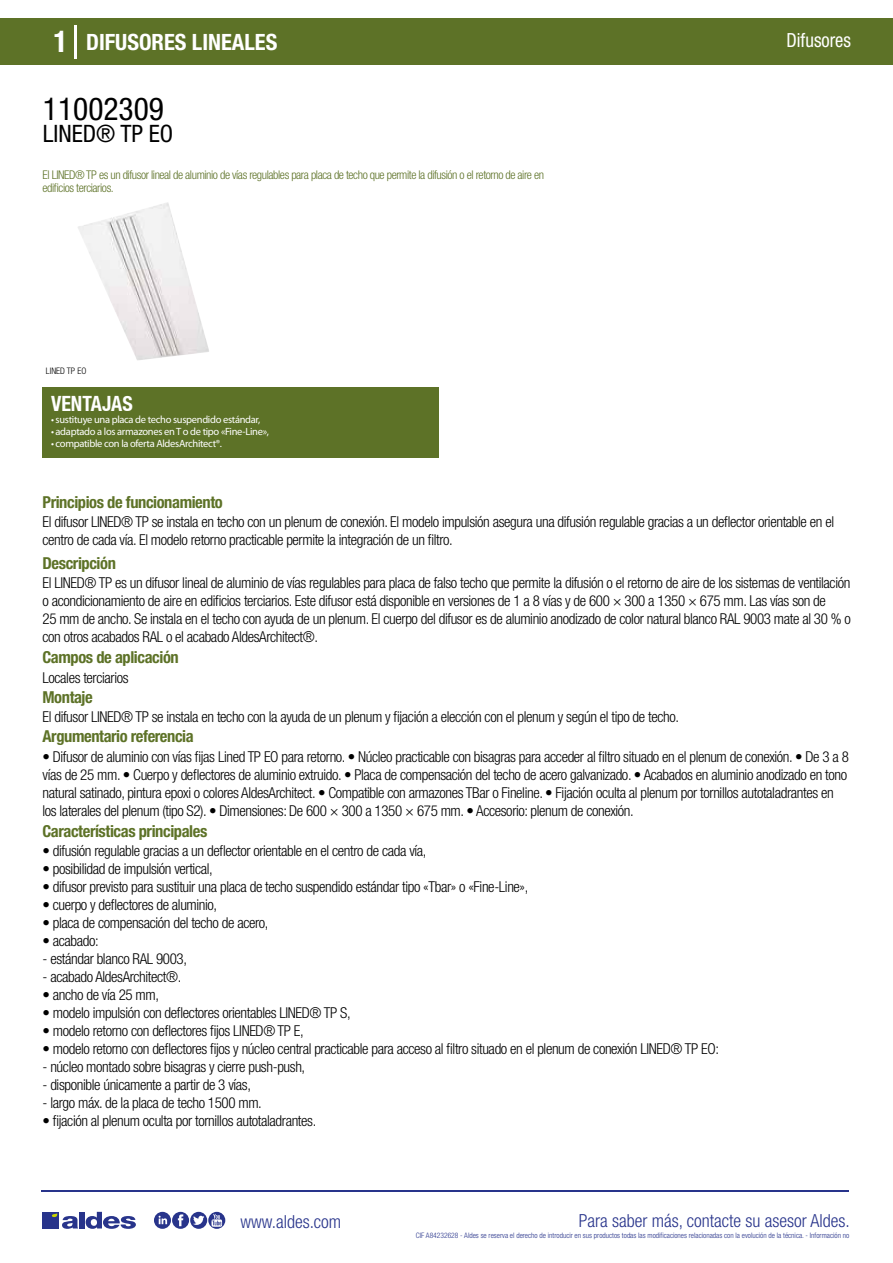
<style>
.page{position:relative;width:893px;height:1263px;background:#fff}
.page>*{position:absolute;margin:0;border:0;box-sizing:border-box;transform-origin:0 0}
.t1{font:condensed 31.5px "Helvetica Neue LT Std";color:#000}
.t2{font:condensed 24px "Helvetica Neue LT Std";color:#000}
.t3{font:700 condensed 22.5px "Helvetica Neue LT Std";color:#fff}
.t4{font:700 condensed 21px "Helvetica Neue";color:#fff;scale:.95 1}
.t5{font:condensed 19.5px "Helvetica Neue LT Std";color:#fff;scale:.95 1}
.t6{font:300 condensed 18px "Helvetica Neue";color:#28348b}
.t7{font:700 condensed 16.5px "Helvetica Neue LT Std";letter-spacing:-.025em;color:#5d7227}
.t8{font:300 condensed 15px/18px "Helvetica Neue LT Std";letter-spacing:-.025em;color:#000}
.t9{font:300 condensed 12px/13.5px "Helvetica Neue LT Std";letter-spacing:-.035em;color:#5d7227}
.t10{font:10.5px "Myriad Pro";letter-spacing:-.03em;color:#fff}
.t11{font:300 condensed 9px "Helvetica Neue";color:#000}
.t12{font:300 condensed 7.5px "Helvetica Neue";color:#28348b}
.s1{font-size:30px}
</style>
<div class="page">
<div style="left:0;top:18px;width:893px;height:46px;background:#5d7227"></div>
<div style="left:43px;top:387px;width:396px;height:70px;background:#5d7227"></div>
<hr style="left:74px;top:25px;width:2px;height:33px;background:#fff">
<svg style="left:78px;top:202px;width:131px;height:158px"></svg>
<hr style="left:41px;top:1190px;width:808px;height:1px;background:#28348b">
<svg style="left:154px;top:1212px;width:71px;height:17px"></svg>
<div style="left:42px;top:1212px;width:17px;height:16px;background:#28348b"></div>
<div style="left:79px;top:1212px;width:5px;height:16px;background:#28348b"></div>
<svg style="left:86px;top:1212px;width:50px;height:17px"></svg>
<svg style="left:52px;top:1213px;width:26px;height:16px"></svg>
<h3 class="t3" style="left:54px;top:28px;width:225px"><span class="s1">1</span> DIFUSORES LINEALES</h3>
<h3 class="t5" style="left:786px;top:29px;width:69px">Difusores</h3>
<h1 class="t1" style="left:43px;top:91px;width:122px">11002309</h1>
<h2 class="t2" style="left:43px;top:120px;width:132px">LINED® TP EO</h2>
<p class="t9" style="left:43px;top:167px;width:503px">El LINED® TP es un difusor lineal de aluminio de vías regulables para placa de techo que permite la difusión o el retorno de aire en edificios terciarios.</p>
<p class="t11" style="left:46px;top:365px;width:42px">LINED TP EO</p>
<p class="t11" style="left:46px;top:365px;width:55px">Difusor LINED TP</p>
<h3 class="t4" style="left:51px;top:391px;width:87px">VENTAJAS</h3>
<p class="t10" style="left:51px;top:413px;width:211px">• sustituye una placa de techo suspendido estándar,</p>
<p class="t10" style="left:51px;top:425px;width:219px">• adaptado a los armazones en T o de tipo «Fine-Line»,</p>
<p class="t10" style="left:51px;top:437px;width:173px">• compatible con la oferta AldesArchitect®.</p>
<p class="t7" style="left:43px;top:492px;width:182px">Principios de funcionamiento</p>
<p class="t8" style="left:43px;top:513px;width:793px">El difusor LINED® TP se instala en techo con un plenum de conexión. El modelo impulsión asegura una difusión regulable gracias a un deflector orientable en el centro de cada vía. El modelo retorno practicable permite la integración de un filtro.</p>
<p class="t8" style="left:43px;top:573px;width:810px">El LINED® TP es un difusor lineal de aluminio de vías regulables para placa de falso techo que permite la difusión o el retorno de aire de los sistemas de ventilación o acondicionamiento de aire en edificios terciarios. Este difusor está disponible en versiones de 1 a 8 vías y de 600 × 300 a 1350 × 675 mm. Las vías son de<br>25 mm de ancho. Se instala en el techo con ayuda de un plenum. El cuerpo del difusor es de aluminio anodizado de color natural blanco RAL 9003 mate al 30 % o con otros acabados RAL o el acabado AldesArchitect®.</p>
<p class="t8" style="left:43px;top:668px;width:88px">Locales terciarios</p>
<p class="t8" style="left:43px;top:708px;width:638px">El difusor LINED® TP se instala en techo con la ayuda de un plenum y fijación a elección con el plenum y según el tipo de techo.</p>
<p class="t7" style="left:43px;top:553px;width:75px">Descripción</p>
<p class="t7" style="left:43px;top:647px;width:138px">Campos de aplicación</p>
<p class="t7" style="left:43px;top:687px;width:52px">Montaje</p>
<p class="t7" style="left:43px;top:726px;width:153px">Argumentario referencia</p>
<p class="t8" style="left:43px;top:747px;width:808px">• Difusor de aluminio con vías fijas Lined TP EO para retorno. • Núcleo practicable con bisagras para acceder al filtro situado en el plenum de conexión. • De 3 a 8 vías de 25 mm. • Cuerpo y deflectores de aluminio extruido. • Placa de compensación del techo de acero galvanizado. • Acabados en aluminio anodizado en tono natural satinado, pintura epoxi o colores AldesArchitect. • Compatible con armazones TBar o Fineline. • Fijación oculta al plenum por tornillos autotaladrantes en los laterales del plenum (tipo S2). • Dimensiones: De 600 × 300 a 1350 × 675 mm. • Accesorio: plenum de conexión.</p>
<p class="t7" style="left:43px;top:821px;width:166px">Características principales</p>
<p class="t8" style="left:43px;top:842px;width:385px">• difusión regulable gracias a un deflector orientable en el centro de cada vía,</p>
<p class="t8" style="left:43px;top:860px;width:172px">• posibilidad de impulsión vertical,</p>
<p class="t8" style="left:43px;top:878px;width:487px">• difusor previsto para sustituir una placa de techo suspendido estándar tipo «Tbar» o «Fine-Line»,</p>
<p class="t8" style="left:43px;top:896px;width:176px">• cuerpo y deflectores de aluminio,</p>
<p class="t8" style="left:43px;top:914px;width:228px">• placa de compensación del techo de acero,</p>
<p class="t8" style="left:43px;top:932px;width:58px">• acabado:</p>
<p class="t8" style="left:43px;top:950px;width:146px">- estándar blanco RAL 9003,</p>
<p class="t8" style="left:43px;top:968px;width:140px">- acabado AldesArchitect®.</p>
<p class="t8" style="left:43px;top:986px;width:118px">• ancho de vía 25 mm,</p>
<p class="t8" style="left:43px;top:1004px;width:310px">• modelo impulsión con deflectores orientables LINED® TP S,</p>
<p class="t8" style="left:43px;top:1022px;width:263px">• modelo retorno con deflectores fijos LINED® TP E,</p>
<p class="t8" style="left:43px;top:1040px;width:678px">• modelo retorno con deflectores fijos y núcleo central practicable para acceso al filtro situado en el plenum de conexión LINED® TP EO:</p>
<p class="t8" style="left:43px;top:1058px;width:264px">- núcleo montado sobre bisagras y cierre push-push,</p>
<p class="t8" style="left:43px;top:1076px;width:210px">- disponible únicamente a partir de 3 vías,</p>
<p class="t8" style="left:43px;top:1094px;width:221px">- largo máx. de la placa de techo 1500 mm.</p>
<p class="t8" style="left:43px;top:1112px;width:275px">• fijación al plenum oculta por tornillos autotaladrantes.</p>
<p class="t6" style="left:240px;top:1211px;width:102px">www.aldes.com</p>
<p class="t6" style="left:579px;top:1211px;width:272px">Para saber más, contacte su asesor Aldes.</p>
<p class="t12" style="left:416px;top:1230px;width:435px">CIF A84232628 - Aldes se reserva el derecho de introducir en sus productos todas las modificaciones relacionadas con la evolución de la técnica. - Información no</p>
</div>
